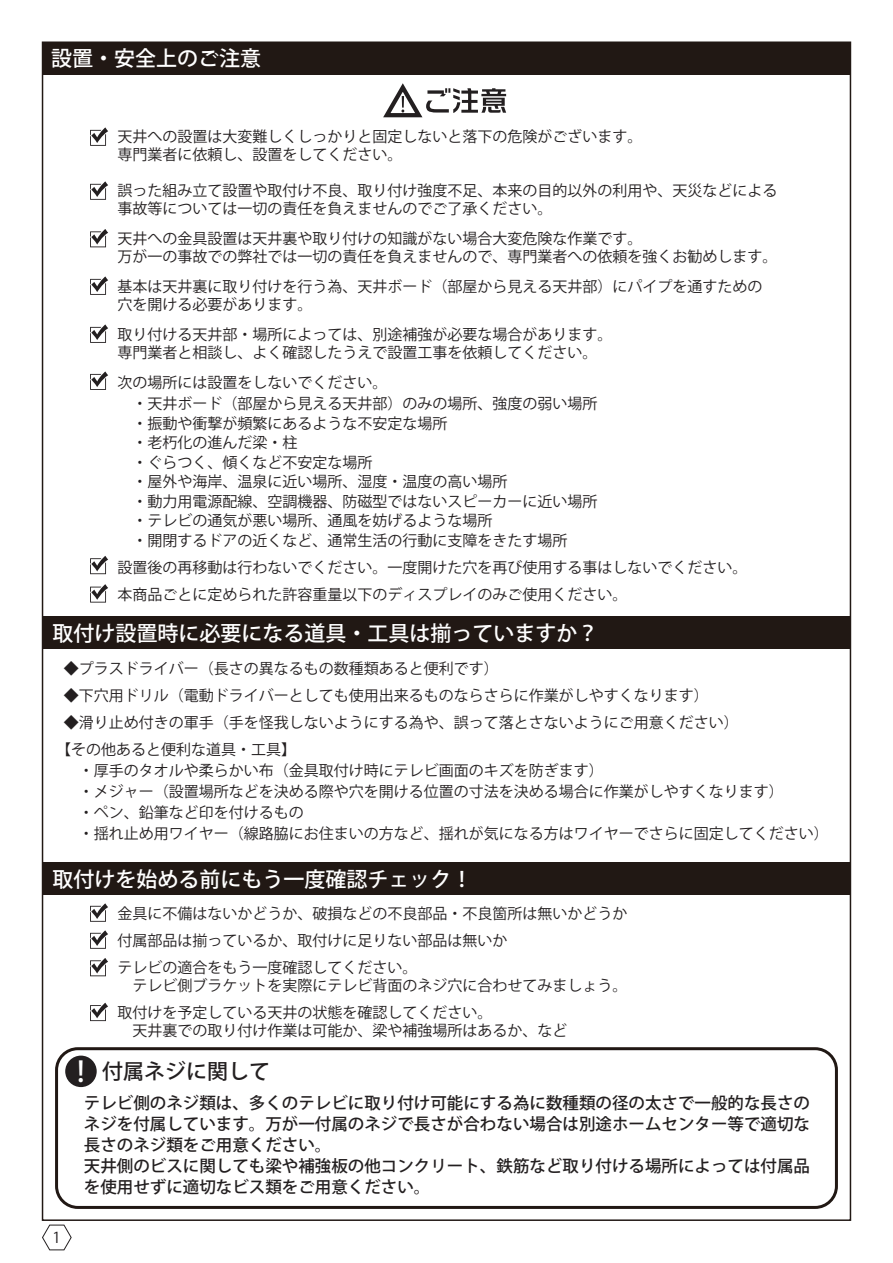
<style>
.page{position:relative;width:893px;height:1263px;background:#fff}
.page>*{position:absolute;margin:0;border:0;box-sizing:border-box;transform-origin:0 0}
.t1{font:500 28.2px "Koz Go Pro";color:#fff}
.t2{font:500 21px "Koz Go Pro";color:#fff}
.t3{font:500 21px "Koz Go Pro";color:#231f20}
.t4{font:500 16.5px/21px "Koz Go Pro";color:#231f20}
.t5{font:15px/19.5px "Koz Go Pro";color:#231f20}
</style>
<div class="page">
<div style="left:65px;top:1055px;width:32px;height:32px;background:#231f20;border-radius:50%"></div>
<div style="left:43px;top:42px;width:807px;height:33px;background:#211814"></div>
<div style="left:43px;top:616px;width:807px;height:33px;background:#211814"></div>
<div style="left:43px;top:862px;width:807px;height:33px;background:#211814"></div>
<svg style="left:90px;top:903px;width:18px;height:19px"></svg>
<svg style="left:90px;top:930px;width:18px;height:19px"></svg>
<svg style="left:90px;top:958px;width:18px;height:18px"></svg>
<svg style="left:90px;top:1003px;width:18px;height:18px"></svg>
<svg style="left:90px;top:181px;width:18px;height:19px"></svg>
<svg style="left:90px;top:127px;width:18px;height:19px"></svg>
<svg style="left:90px;top:229px;width:18px;height:18px"></svg>
<svg style="left:90px;top:276px;width:18px;height:19px"></svg>
<svg style="left:90px;top:324px;width:18px;height:19px"></svg>
<svg style="left:90px;top:371px;width:18px;height:19px"></svg>
<svg style="left:90px;top:556px;width:18px;height:18px"></svg>
<svg style="left:90px;top:584px;width:18px;height:19px"></svg>
<svg style="left:383px;top:83px;width:123px;height:35px"></svg>
<div style="left:55px;top:1047px;width:783px;height:162px;border:3px solid #211814;border-radius:21px"></div>
<svg style="left:42px;top:1224px;width:30px;height:27px"></svg>
<h2 class="t2" style="left:51px;top:45px;width:211px">設置・安全上のご注意</h2>
<p class="t5" style="left:117px;top:128px;width:526px;line-height:18px">天井への設置は大変難しくしっかりと固定しないと落下の危険がございます。専門業者に依頼し、設置をしてください。</p>
<p class="t5" style="left:117px;top:182px;width:662px;line-height:18px">誤った組み立て設置や取付け不良、取り付け強度不足、本来の目的以外の利用や、天災などによる事故等については一切の責任を負えませんのでご了承ください。</p>
<p class="t5" style="left:117px;top:230px;width:662px;line-height:18px">天井への金具設置は天井裏や取り付けの知識がない場合大変危険な作業です。<br>万が一の事故での弊社では一切の責任を負えませんので、専門業者への依頼を強くお勧めします。</p>
<p class="t5" style="left:117px;top:278px;width:646px;line-height:18px">基本は天井裏に取り付けを行う為、天井ボード（部屋から見える天井部）にパイプを通すための穴を開ける必要があります。</p>
<p class="t5" style="left:117px;top:326px;width:497px;line-height:18px">取り付ける天井部・場所によっては、別途補強が必要な場合があります。専門業者と相談し、よく確認したうえで設置工事を依頼してください。</p>
<p class="t5" style="left:117px;top:373px;width:481px;line-height:21px">次の場所には設置をしないでください。<br>　・天井ボード（部屋から見える天井部）のみの場所、強度の弱い場所</p>
<p class="t5" style="left:117px;top:414px;width:481px">　・振動や衝撃が頻繁にあるような不安定な場所<br>　・老朽化の進んだ梁・柱<br>　・ぐらつく、傾くなど不安定な場所<br>　・屋外や海岸、温泉に近い場所、湿度・温度の高い場所<br>　・動力用電源配線、空調機器、防磁型ではないスピーカーに近い場所　・テレビの通気が悪い場所、通風を妨げるような場所<br>　・開閉するドアの近くなど、通常生活の行動に支障をきたす場所</p>
<p class="t5" style="left:117px;top:554px;width:631px;line-height:27px">設置後の再移動は行わないでください。一度開けた穴を再び使用する事はしないでください。本商品ごとに定められた許容重量以下のディスプレイのみご使用ください。</p>
<h2 class="t2" style="left:53px;top:619px;width:547px">取付け設置時に必要になる道具・工具は揃っていますか？</h2>
<p class="t5" style="left:64px;top:659px;width:436px">◆プラスドライバー（長さの異なるもの数種類あると便利です）</p>
<p class="t5" style="left:64px;top:686px;width:646px">◆下穴用ドリル（電動ドライバーとしても使用出来るものならさらに作業がしやすくなります）</p>
<p class="t5" style="left:56px;top:709px;width:684px;line-height:27px;text-indent:8px">◆滑り止め付きの軍手（手を怪我しないようにする為や、誤って落とさないようにご用意ください）【その他あると便利な道具・工具】</p>
<p class="t5" style="left:64px;top:760px;width:766px;line-height:21px">　・厚手のタオルや柔らかい布（金具取付け時にテレビ画面のキズを防ぎます）<br>　・メジャー（設置場所などを決める際や穴を開ける位置の寸法を決める場合に作業がしやすくなります）<br>　・ペン、鉛筆など印を付けるもの<br>　・揺れ止め用ワイヤー（線路脇にお住まいの方など、揺れが気になる方はワイヤーでさらに固定してください）</p>
<h2 class="t2" style="left:53px;top:865px;width:421px">取付けを始める前にもう一度確認チェック！</h2>
<h1 class="t1" style="left:77px;top:1053px;width:9px">!</h1>
<p class="t5" style="left:117px;top:901px;width:511px;line-height:27px">金具に不備はないかどうか、破損などの不良部品・不良箇所は無いかどうか付属部品は揃っているか、取付けに足りない部品は無いか<br>テレビの適合をもう一度確認してください。</p>
<p class="t5" style="left:117px;top:973px;width:511px;line-height:27px">　テレビ側ブラケットを実際にテレビ背面のネジ穴に合わせてみましょう。取付けを予定している天井の状態を確認してください。</p>
<p class="t5" style="left:117px;top:1021px;width:451px">　天井裏での取り付け作業は可能か、梁や補強場所はあるか、など</p>
<h2 class="t3" style="left:102px;top:1058px;width:170px">付属ネジに関して</h2>
<p class="t5" style="left:53px;top:1228px;width:10px">1</p>
<p class="t4" style="left:84px;top:1094px;width:728px">テレビ側のネジ類は、多くのテレビに取り付け可能にする為に数種類の径の太さで一般的な長さのネジを付属しています。万が一付属のネジで長さが合わない場合は別途ホームセンター等で適切な長さのネジ類をご用意ください。<br>天井側のビスに関しても梁や補強板の他コンクリート、鉄筋など取り付ける場所によっては付属品を使用せずに適切なビス類をご用意ください。</p>
</div>
